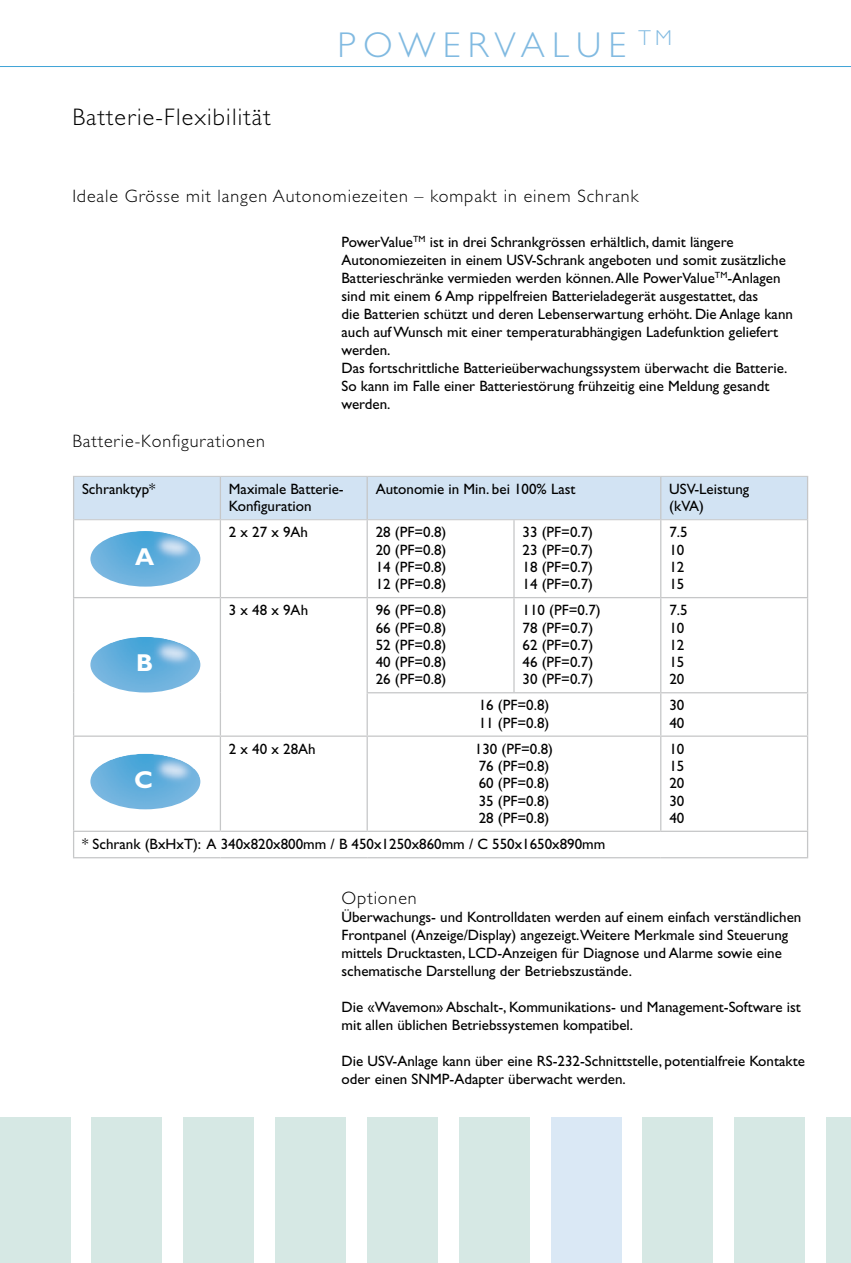
<style>
.page{position:relative;width:851px;height:1263px;background:#fff}
.page>*{position:absolute;margin:0;border:0;box-sizing:border-box;transform-origin:0 0}
.t1{font:300 36px "Gill Sans";letter-spacing:.2em;color:#81bae1}
.t2{font:700 24.45px "Gill Sans";color:#fff}
.t3{font:300 24px "Gill Sans";letter-spacing:.05em;color:#000}
.t4{font:300 18px "Gill Sans";letter-spacing:.05em;color:#000}
.t5{font:15px/17.2px "Gill Sans";color:#000}
</style>
<div class="page">
<div style="left:826px;top:1117px;width:24px;height:146px;background:#d6e8e4"></div>
<div style="left:734px;top:1117px;width:70px;height:146px;background:#d6e8e4"></div>
<div style="left:642px;top:1117px;width:71px;height:146px;background:#d6e8e4"></div>
<div style="left:551px;top:1117px;width:70px;height:146px;background:#dae8f5"></div>
<div style="left:459px;top:1117px;width:70px;height:146px;background:#d6e8e4"></div>
<div style="left:367px;top:1117px;width:70px;height:146px;background:#d6e8e4"></div>
<div style="left:275px;top:1117px;width:70px;height:146px;background:#d6e8e4"></div>
<div style="left:184px;top:1117px;width:70px;height:146px;background:#d6e8e4"></div>
<div style="left:92px;top:1117px;width:70px;height:146px;background:#d6e8e4"></div>
<div style="left:0;top:1117px;width:70px;height:146px;background:#d6e8e4"></div>
<hr style="left:0;top:66px;width:850px;height:1px;background:#3fa3d7">
<div style="left:74px;top:477px;width:732px;height:42px;background:#d2e3f3"></div>
<svg style="left:74px;top:520px;width:732px;height:337px"></svg>
<hr style="left:220px;top:477px;width:1px;height:42px;background:#c6c7c8">
<hr style="left:73px;top:520px;width:1px;height:77px;background:#c6c7c8">
<hr style="left:220px;top:520px;width:1px;height:77px;background:#c6c7c8">
<hr style="left:366px;top:520px;width:2px;height:77px;background:#c6c7c8">
<hr style="left:513px;top:520px;width:1px;height:77px;background:#c6c7c8">
<hr style="left:660px;top:520px;width:1px;height:77px;background:#c6c7c8">
<hr style="left:806px;top:520px;width:2px;height:77px;background:#c6c7c8">
<hr style="left:73px;top:597px;width:147px;height:1px;background:#c6c7c8">
<hr style="left:73px;top:598px;width:1px;height:95px;background:#c6c7c8">
<hr style="left:220px;top:597px;width:147px;height:1px;background:#c6c7c8">
<hr style="left:220px;top:598px;width:1px;height:95px;background:#c6c7c8">
<hr style="left:367px;top:597px;width:147px;height:1px;background:#c6c7c8">
<hr style="left:366px;top:598px;width:2px;height:94px;background:#c6c7c8">
<hr style="left:514px;top:597px;width:146px;height:1px;background:#c6c7c8">
<hr style="left:513px;top:598px;width:1px;height:94px;background:#c6c7c8">
<hr style="left:660px;top:597px;width:148px;height:1px;background:#c6c7c8">
<hr style="left:660px;top:598px;width:1px;height:94px;background:#c6c7c8">
<hr style="left:806px;top:598px;width:2px;height:94px;background:#c6c7c8">
<hr style="left:73px;top:693px;width:1px;height:42px;background:#c6c7c8">
<hr style="left:220px;top:693px;width:1px;height:42px;background:#c6c7c8">
<hr style="left:366px;top:692px;width:148px;height:1px;background:#c6c7c8">
<hr style="left:366px;top:693px;width:2px;height:42px;background:#c6c7c8">
<hr style="left:514px;top:692px;width:146px;height:1px;background:#c6c7c8">
<hr style="left:660px;top:692px;width:148px;height:1px;background:#c6c7c8">
<hr style="left:660px;top:693px;width:1px;height:42px;background:#c6c7c8">
<hr style="left:806px;top:693px;width:2px;height:42px;background:#c6c7c8">
<hr style="left:73px;top:735px;width:147px;height:2px;background:#c6c7c8">
<hr style="left:73px;top:737px;width:1px;height:94px;background:#c6c7c8">
<hr style="left:220px;top:735px;width:147px;height:2px;background:#c6c7c8">
<hr style="left:220px;top:737px;width:1px;height:94px;background:#c6c7c8">
<hr style="left:367px;top:735px;width:147px;height:2px;background:#c6c7c8">
<hr style="left:366px;top:737px;width:2px;height:94px;background:#c6c7c8">
<hr style="left:514px;top:735px;width:146px;height:2px;background:#c6c7c8">
<hr style="left:660px;top:735px;width:148px;height:2px;background:#c6c7c8">
<hr style="left:660px;top:737px;width:1px;height:94px;background:#c6c7c8">
<hr style="left:806px;top:737px;width:2px;height:94px;background:#c6c7c8">
<hr style="left:73px;top:831px;width:147px;height:1px;background:#c6c7c8">
<svg style="left:73px;top:832px;width:1px;height:25px"></svg>
<hr style="left:220px;top:831px;width:147px;height:1px;background:#c6c7c8">
<hr style="left:367px;top:831px;width:147px;height:1px;background:#c6c7c8">
<hr style="left:514px;top:831px;width:146px;height:1px;background:#c6c7c8">
<hr style="left:660px;top:831px;width:148px;height:1px;background:#c6c7c8">
<hr style="left:806px;top:832px;width:2px;height:25px;background:#c6c7c8">
<hr style="left:73px;top:857px;width:147px;height:1px;background:#c6c7c8">
<hr style="left:220px;top:857px;width:147px;height:1px;background:#c6c7c8">
<hr style="left:367px;top:857px;width:147px;height:1px;background:#c6c7c8">
<hr style="left:514px;top:857px;width:146px;height:1px;background:#c6c7c8">
<hr style="left:660px;top:857px;width:148px;height:1px;background:#c6c7c8">
<hr style="left:73px;top:476px;width:147px;height:1px;background:#c6c7c8">
<hr style="left:220px;top:476px;width:147px;height:1px;background:#c6c7c8">
<hr style="left:660px;top:476px;width:148px;height:1px;background:#c6c7c8">
<hr style="left:74px;top:519px;width:146px;height:1px;background:#c6c7c8">
<hr style="left:220px;top:519px;width:147px;height:1px;background:#c6c7c8">
<hr style="left:660px;top:519px;width:146px;height:1px;background:#c6c7c8">
<hr style="left:73px;top:477px;width:1px;height:43px;background:#c6c7c8">
<hr style="left:806px;top:477px;width:2px;height:43px;background:#c6c7c8">
<hr style="left:367px;top:476px;width:147px;height:1px;background:#c6c7c8">
<hr style="left:514px;top:476px;width:146px;height:1px;background:#c6c7c8">
<hr style="left:367px;top:519px;width:147px;height:1px;background:#c6c7c8">
<hr style="left:514px;top:519px;width:146px;height:1px;background:#c6c7c8">
<hr style="left:366px;top:477px;width:2px;height:42px;background:#c6c7c8">
<hr style="left:660px;top:477px;width:1px;height:42px;background:#c6c7c8">
<img style="left:90px;top:531px;width:110px;height:56px">
<img style="left:90px;top:637px;width:110px;height:55px">
<img style="left:90px;top:754px;width:110px;height:55px">
<h3 class="t3" style="left:72px;top:103px;width:200px">Batterie-Flexibilität</h3>
<h1 class="t1" style="left:337px;top:24px;width:336px">POWERVALUE <sup>TM</sup></h1>
<p class="t4" style="left:72px;top:186px;width:567px">Ideale Grösse mit langen Autonomiezeiten – kompakt in einem Schrank</p>
<p class="t4" style="left:72px;top:430px;width:194px">Batterie-Konfigurationen</p>
<p class="t5" style="left:341px;top:233px;width:453px;line-height:18px">PowerValue<sup>TM</sup> ist in drei Schrankgrössen erhältlich, damit längere Autonomiezeiten in einem USV-Schrank angeboten und somit zusätzliche Batterieschränke vermieden werden können. Alle PowerValue<sup>TM</sup>-Anlagen sind mit einem 6 Amp rippelfreien Batterieladegerät ausgestattet, das<br>die Batterien schützt und deren Lebenserwartung erhöht. Die Anlage kann auch auf Wunsch mit einer temperaturabhängigen Ladefunktion geliefert werden.<br>Das fortschrittliche Batterieüberwachungssystem überwacht die Batterie.<br>So kann im Falle einer Batteriestörung frühzeitig eine Meldung gesandt werden.</p>
<p class="t5" style="left:82px;top:480px;width:75px">Schranktyp*</p>
<p class="t5" style="left:229px;top:480px;width:116px">Maximale Batterie-<br>Konfiguration</p>
<p class="t5" style="left:375px;top:480px;width:201px">Autonomie in Min. bei 100% Last</p>
<p class="t5" style="left:669px;top:480px;width:81px">USV-Leistung (kVA)</p>
<p class="t5" style="left:229px;top:524px;width:81px">2 x 27 x 9Ah</p>
<p class="t5" style="left:375px;top:524px;width:72px;text-align:justify">28 (PF=0.8)<br>20 (PF=0.8)<br>14 (PF=0.8)<br>12 (PF=0.8)</p>
<p class="t5" style="left:522px;top:524px;width:72px;text-align:justify">33 (PF=0.7)<br>23 (PF=0.7)<br>18 (PF=0.7)<br>14 (PF=0.7)</p>
<p class="t5" style="left:669px;top:524px;width:20px">7.5<br>10<br>12<br>15</p>
<p class="t5" style="left:229px;top:601px;width:81px">3 x 48 x 9Ah</p>
<p class="t5" style="left:375px;top:601px;width:72px;text-align:justify">96 (PF=0.8)<br>66 (PF=0.8)<br>52 (PF=0.8)<br>40 (PF=0.8)<br>26 (PF=0.8)</p>
<p class="t5" style="left:522px;top:601px;width:80px">110 (PF=0.7)<br>78 (PF=0.7)<br>62 (PF=0.7)<br>46 (PF=0.7)<br>30 (PF=0.7)</p>
<p class="t5" style="left:669px;top:601px;width:20px">7.5<br>10<br>12<br>15<br>20</p>
<p class="t5" style="left:478px;top:697px;width:72px">16 (PF=0.8)<br>11 (PF=0.8)</p>
<p class="t5" style="left:669px;top:697px;width:16px">30<br>40</p>
<p class="t5" style="left:229px;top:740px;width:88px">2 x 40 x 28Ah</p>
<p class="t5" style="left:475px;top:740px;width:80px">130 (PF=0.8)<br>76 (PF=0.8)<br>60 (PF=0.8)<br>35 (PF=0.8)<br>28 (PF=0.8)</p>
<p class="t5" style="left:669px;top:740px;width:16px;text-align:justify">10<br>15<br>20<br>30<br>40</p>
<p class="t5" style="left:82px;top:835px;width:524px">* Schrank (BxHxT): A 340x820x800mm / B 450x1250x860mm / C 550x1650x890mm</p>
<h2 class="t2" style="left:135px;top:542px;width:20px">A</h2>
<h2 class="t2" style="left:136px;top:649px;width:19px">B</h2>
<h2 class="t2" style="left:134px;top:766px;width:20px">C</h2>
<p class="t4" style="left:341px;top:887px;width:77px">Optionen</p>
<p class="t5" style="left:341px;top:908px;width:461px;line-height:18px">Überwachungs- und Kontrolldaten werden auf einem einfach verständlichen Frontpanel (Anzeige/Display) angezeigt.Weitere Merkmale sind Steuerung mittels Drucktasten, LCD-Anzeigen für Diagnose und Alarme sowie eine schematische Darstellung der Betriebszustände.</p>
<p class="t5" style="left:341px;top:998px;width:461px;line-height:18px">Die «Wavemon» Abschalt-, Kommunikations- und Management-Software ist mit allen üblichen Betriebssystemen kompatibel.</p>
<p class="t5" style="left:341px;top:1052px;width:465px;line-height:18px">Die USV-Anlage kann über eine RS-232-Schnittstelle, potentialfreie Kontakte oder einen SNMP-Adapter überwacht werden.</p>
</div>
